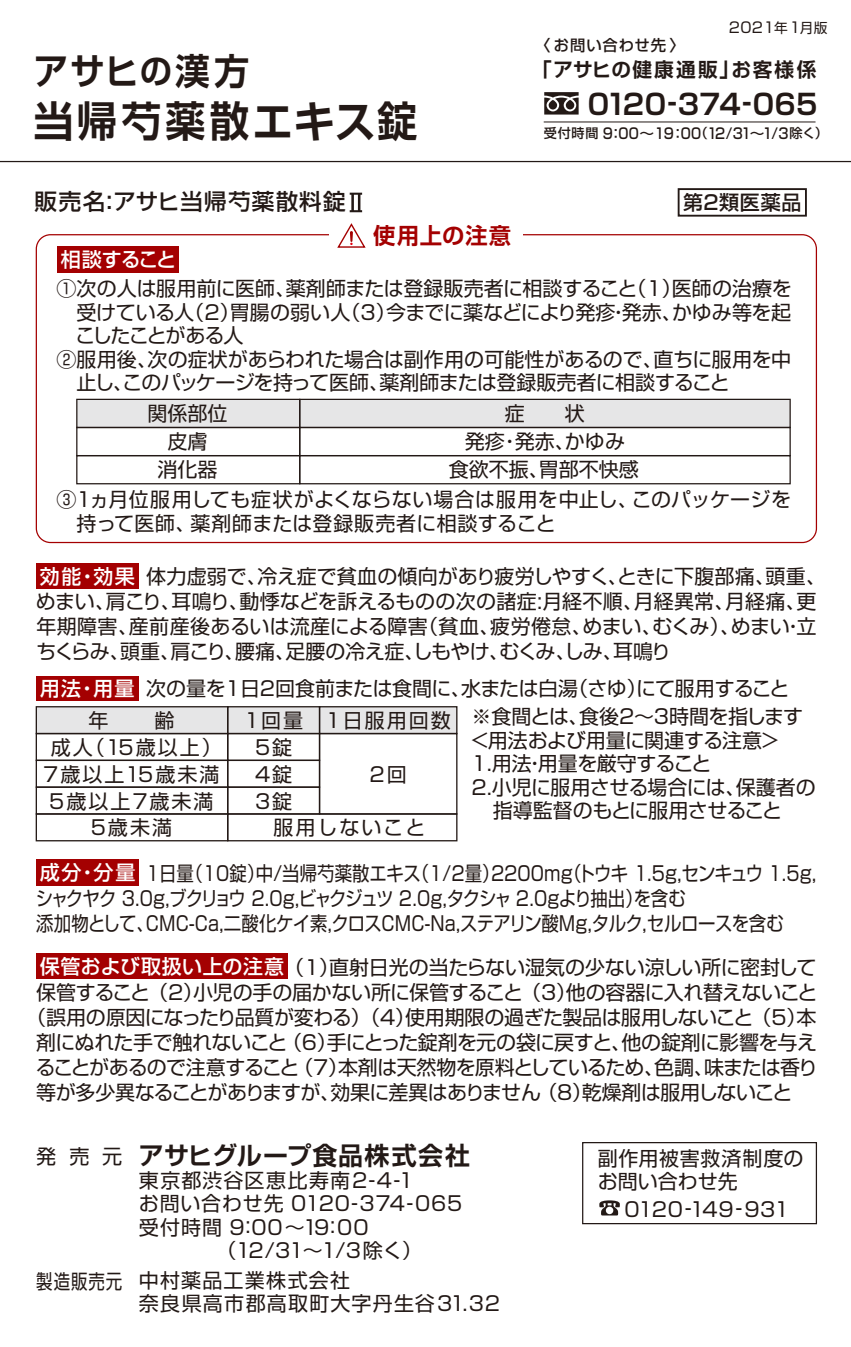
<style>
.page{position:relative;width:851px;height:1347px;background:#fff}
.page>*{position:absolute;margin:0;border:0;box-sizing:border-box;transform-origin:0 0}
.t1{font:700 42px "Shin Go Pro De";letter-spacing:.105em;color:#231916;scale:.95 1}
.t2{font:700 36.5px "Shin Go Pro De";color:#231916;scale:.95 1}
.t3{font:700 28.25px "Shin Go Pro De";letter-spacing:-.005em;color:#231916}
.t4{font:700 25px "Shin Go Pro De";letter-spacing:.035em;color:#231916}
.t5{font:500 22.5px "Shin Go Pro";letter-spacing:.055em;color:#231916}
.t6{font:700 22.25px "Shin Go Pro De";letter-spacing:.04em;color:#a40001}
.t7{font:20px/28px "Shin Go Pro";letter-spacing:-.01em;color:#231916}
.t8{font:20px/25px "Shin Go Pro";letter-spacing:-.01em;color:#231916;scale:.87 1}
.t9{font:20px/28.8px "Shin Go Pro";letter-spacing:-.03em;color:#231916}
.t10{font:20px "Shin Go Pro";letter-spacing:-.035em;color:#231916}
.t11{font:20px/23.5px "Shin Go Pro";letter-spacing:.01em;color:#231916}
.t12{font:20px/27px "Shin Go Pro";letter-spacing:.1em;color:#231916;text-align:center}
.t13{font:20px/23px "Shin Go Pro";letter-spacing:.06em;color:#231916}
.t14{font:20px "Shin Go Pro";letter-spacing:-.04em;color:#231916}
.t15{font:20px "Shin Go Pro";letter-spacing:-.07em;color:#231916}
.t16{font:500 20px "Shin Go Pro";letter-spacing:.065em;color:#fff}
.t17{font:20px "Shin Go Pro";letter-spacing:.035em;color:#231916}
.t18{font:20px "Shin Go Pro";letter-spacing:.05em;color:#231916}
.t19{font:500 20px "Shin Go Pro";letter-spacing:.035em;color:#231916}
.t20{font:20px "Shin Go Pro";letter-spacing:-.01em;color:#231916;scale:.82 1}
.t21{font:700 19.5px "Shin Go Pro De";letter-spacing:.095em;color:#231916}
.t22{font:500 15.25px "Shin Go Pro";letter-spacing:.06em;color:#231916}
.t23{font:500 14.75px "Shin Go Pro";letter-spacing:-.05em;color:#231916;scale:.9 1}
.t24{font:14.75px "Shin Go Pro";color:#231916}
.s1{font-size:13.75px}
.s2{font-size:34px}
.s3{font-size:13px}
.s4{font-size:43.25px}
.s5{font-weight:500;color:#fff}
.s6{font-family:"Shin Go Pro";font-weight:400;font-size:20px}
</style>
<div class="page">
<hr style="left:0;top:161px;width:850px;height:1px;background:#231916">
<svg style="left:544px;top:92px;width:34px;height:23px"></svg>
<hr style="left:543px;top:122px;width:272px;height:1px;background:#231916">
<div style="left:677px;top:188px;width:129px;height:29px;border:2px solid #231916"></div>
<svg style="left:337px;top:223px;width:29px;height:25px"></svg>
<div style="left:36px;top:859px;width:103px;height:26px;background:#a40001"></div>
<div style="left:36px;top:676px;width:103px;height:24px;background:#a40001"></div>
<div style="left:36px;top:706px;width:192px;height:27px;background:#e6e6e7"></div>
<div style="left:228px;top:706px;width:132px;height:27px;background:#e6e6e7"></div>
<div style="left:319px;top:706px;width:138px;height:27px;background:#e6e6e7"></div>
<div style="left:36px;top:706px;width:192px;height:28px;border:1px solid #231916"></div>
<div style="left:227px;top:706px;width:93px;height:28px;border:1px solid #231916"></div>
<div style="left:319px;top:706px;width:138px;height:28px;border:1px solid #231916"></div>
<div style="left:36px;top:733px;width:192px;height:28px;border:1px solid #231916"></div>
<div style="left:36px;top:759px;width:192px;height:29px;border:1px solid #231916"></div>
<div style="left:36px;top:786px;width:192px;height:28px;border:1px solid #231916"></div>
<div style="left:36px;top:813px;width:192px;height:28px;border:1px solid #231916"></div>
<svg style="left:226px;top:732px;width:232px;height:110px"></svg>
<div style="left:36px;top:563px;width:103px;height:25px;background:#a40001"></div>
<div style="left:57px;top:246px;width:121px;height:27px;background:#a40001"></div>
<div style="left:77px;top:399px;width:223px;height:28px;background:#e6e6e7"></div>
<div style="left:300px;top:399px;width:490px;height:28px;background:#e6e6e7"></div>
<div style="left:76px;top:399px;width:224px;height:29px;border:1px solid #231916"></div>
<div style="left:299px;top:399px;width:491px;height:29px;border:1px solid #231916"></div>
<div style="left:76px;top:427px;width:224px;height:29px;border:1px solid #231916"></div>
<div style="left:299px;top:427px;width:491px;height:29px;border:1px solid #231916"></div>
<div style="left:76px;top:455px;width:224px;height:29px;border:1px solid #231916"></div>
<div style="left:299px;top:455px;width:491px;height:29px;border:1px solid #231916"></div>
<div style="left:36px;top:953px;width:252px;height:25px;background:#a40001"></div>
<svg style="left:349px;top:193px;width:13px;height:19px"></svg>
<div style="left:582px;top:1142px;width:234px;height:82px;border:1px solid #231916"></div>
<svg style="left:599px;top:1200px;width:20px;height:15px"></svg>
<p class="t24" style="left:728px;top:15px;width:100px">2021<span class="s1">年</span>1<span class="s1">月版</span></p>
<p class="t22" style="left:535px;top:33px;width:151px">〈お問い合わせ先〉</p>
<h2 class="t2" style="left:34px;top:41px;width:228px">アサヒ<span class="s2">の</span>漢方</h2>
<p class="t21" style="left:532px;top:54px;width:286px">「アサヒの健康通販」お客様係</p>
<p class="t23" style="left:543px;top:121px;width:317px"><span class="s3">受付時間</span> 9：00～19：00<span class="s3">（</span>12/31～1/3<span class="s3">除く）</span></p>
<h3 class="t3" style="left:587px;top:81px;width:231px">0120-374-065</h3>
<h1 class="t1" style="left:34px;top:87px;width:405px">当帰芍薬散<span class="s4">エキス</span>錠</h1>
<p class="t5" style="left:35px;top:183px;width:312px">販売名:アサヒ当帰芍薬散料錠</p>
<p class="t6" style="left:373px;top:218px;width:139px">使用上の注意</p>
<p class="t19" style="left:683px;top:186px;width:120px">第2類医薬品</p>
<p class="t16" style="left:61px;top:243px;width:117px">相談すること</p>
<p class="t7" style="left:56px;top:272px;width:736px">①次の人は服用前に医師、薬剤師または登録販売者に相談すること（1）医師の治療を</p>
<p class="t7" style="left:76px;top:296px;width:716px">受けている人（2）胃腸の弱い人（3）今までに薬などにより発疹・発赤、かゆみ等を起</p>
<p class="t15" style="left:76px;top:319px;width:169px">こしたことがある人</p>
<p class="t7" style="left:56px;top:343px;width:736px">②服用後、次の症状があらわれた場合は副作用の可能性があるので、直ちに服用を中</p>
<p class="t9" style="left:76px;top:366px;width:654px">止し、このパッケージを持って医師、薬剤師または登録販売者に相談すること</p>
<p class="t7" style="left:147px;top:397px;width:81px;text-align:center">関係部位皮膚<br>消化器</p>
<p class="t7" style="left:448px;top:397px;width:191px;text-align:center">症　　状<br>発疹・発赤、かゆみ<br>食欲不振、胃部不快感</p>
<p class="t11" style="left:76px;top:485px;width:716px;text-indent:-20px">③1ヵ月位服用しても症状がよくならない場合は服用を中止し、このパッケージを持って医師、薬剤師または登録販売者に相談すること</p>
<p class="t16" style="left:40px;top:559px;width:97px">効能・効果</p>
<p class="t7" style="left:36px;top:561px;width:791px;line-height:25px;text-indent:110px">体力虚弱で、冷え症で貧血の傾向があり疲労しやすく、ときに下腹部痛、頭重、めまい、肩こり、耳鳴り、動悸などを訴えるものの次の諸症:月経不順、月経異常、月経痛、更年期障害、産前産後あるいは流産による障害（貧血、疲労倦怠、めまい、むくみ）、めまい・立ちくらみ、頭重、肩こり、腰痛、足腰の冷え症、しもやけ、むくみ、しみ、耳鳴り</p>
<p class="t9" style="left:471px;top:671px;width:333px;text-indent:-325px">次の量を1日2回食前または食間に、水または白湯（さゆ）にて服用すること※食間とは、食後2～3時間を指します</p>
<p class="t7" style="left:471px;top:724px;width:308px">&lt;用法および用量に関連する注意&gt;</p>
<p class="t9" style="left:471px;top:747px;width:241px">1.用法・用量を厳守すること</p>
<p class="t9" style="left:471px;top:770px;width:346px">2.小児に服用させる場合には、保護者の</p>
<p class="t9" style="left:492px;top:794px;width:291px">指導監督のもとに服用させること</p>
<p class="t16" style="left:40px;top:671px;width:96px">用法・用量</p>
<p class="t12" style="left:43px;top:704px;width:180px">年　　齢<br>成人（15歳以上）<br>7歳以上15歳未満<br>5歳以上7歳未満</p>
<p class="t12" style="left:244px;top:704px;width:208px">1回量 1日服用回数</p>
<p class="t7" style="left:255px;top:731px;width:39px;line-height:26.8px">5錠<br>4錠</p>
<p class="t7" style="left:369px;top:757px;width:39px">2回</p>
<p class="t7" style="left:255px;top:784px;width:39px">3錠</p>
<p class="t7" style="left:91px;top:811px;width:83px">5歳未満</p>
<p class="t12" style="left:273px;top:811px;width:154px">服用しないこと</p>
<p class="t16" style="left:40px;top:855px;width:97px">成分・分量</p>
<p class="t8" style="left:36px;top:858px;width:912px;text-indent:110px">1日量（10錠）中/当帰芍薬散エキス（1/2量）2200mg（トウキ 1.5g，センキュウ 1.5g，シャクヤク 3.0g，ブクリョウ 2.0g，ビャクジュツ 2.0g，タクシャ 2.0gより抽出）を含む<br>添加物として、CMC-Ca，二酸化ケイ素，クロスCMC-Na，ステアリン酸Mg，タルク，セルロースを含む</p>
<p class="t7" style="left:40px;top:950px;width:778px"><span class="s5">保管および取扱い上の注意</span>（1）直射日光の当たらない湿気の少ない涼しい所に密封して</p>
<p class="t7" style="left:36px;top:975px;width:782px">保管すること （2）小児の手の届かない所に保管すること （3）他の容器に入れ替えないこと</p>
<p class="t7" style="left:26px;top:1000px;width:791px">（誤用の原因になったり品質が変わる）（4）使用期限の過ぎた製品は服用しないこと （5）本</p>
<p class="t10" style="left:36px;top:1025px;width:782px">剤にぬれた手で触れないこと （6）手にとった錠剤を元の袋に戻すと、他の錠剤に影響を与え</p>
<p class="t14" style="left:35px;top:1050px;width:784px">ることがあるので注意すること （7）本剤は天然物を原料としているため、色調、味または香り</p>
<p class="t10" style="left:36px;top:1075px;width:757px">等が多少異なることがありますが、効果に差異はありません （8）乾燥剤は服用しないこと</p>
<p class="t4" style="left:36px;top:1134px;width:435px"><span class="s6">発 売 元</span> アサヒグループ食品株式会社</p>
<p class="t11" style="left:597px;top:1144px;width:207px">副作用被害救済制度のお問い合わせ先</p>
<p class="t15" style="left:597px;top:1192px;width:193px">　 0120-149-931</p>
<p class="t13" style="left:139px;top:1166px;width:276px">東京都渋谷区恵比寿南2-4-1</p>
<p class="t17" style="left:139px;top:1187px;width:325px">お問い合わせ先 0120-374-065</p>
<p class="t18" style="left:139px;top:1210px;width:231px">受付時間 9:00～19:00</p>
<p class="t7" style="left:216px;top:1233px;width:207px">（12/31～1/3除く）</p>
<p class="t13" style="left:139px;top:1266px;width:362px">中村薬品工業株式会社<br>奈良県高市郡高取町大字丹生谷31.32</p>
<p class="t20" style="left:36px;top:1265px;width:106px">製造販売元</p>
</div>
